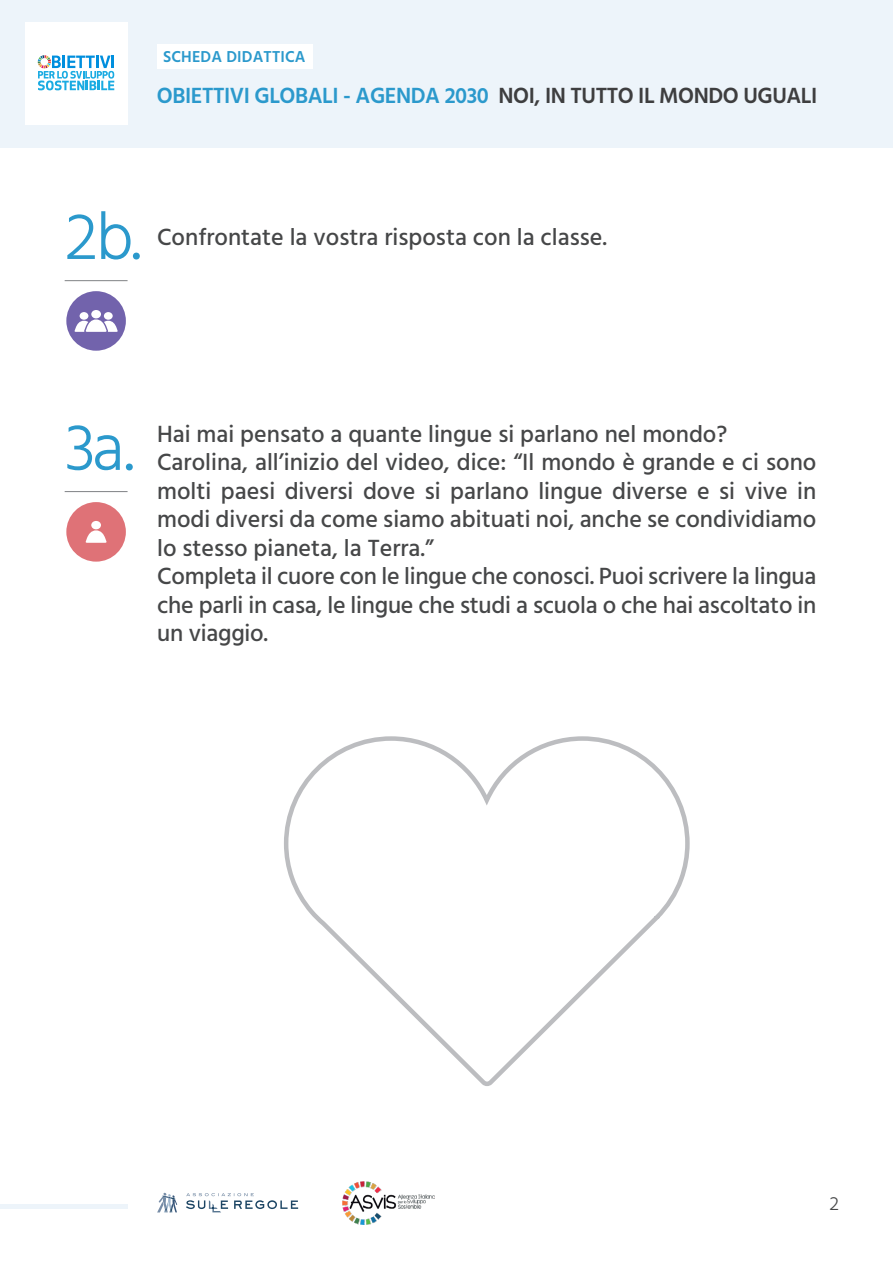
<style>
.page{position:relative;width:893px;height:1263px;background:#fff}
.page>*{position:absolute;margin:0;border:0;box-sizing:border-box;transform-origin:0 0}
.t1{font:300 67.5px "Hind";color:#2b99cc}
.t2{font:500 24px/28.5px "Hind";color:#464748;text-align:justify}
.t3{font:600 22.5px "Hind";letter-spacing:-.02em;color:#2b99cc}
.t4{font:300 19.5px "Hind";color:#464748}
.t5{font:600 16.2px "Hind";letter-spacing:.01em;color:#2b99cc}
.s1{color:#3e3e3f}
</style>
<div class="page">
<hr style="left:0;top:1205px;width:128px;height:4px;background:#edf4fa">
<svg style="left:186px;top:1193px;width:112px;height:19px"></svg>
<svg style="left:157px;top:1193px;width:20px;height:19px"></svg>
<img style="left:342px;top:1181px;width:92px;height:43px">
<div style="left:0;top:0;width:893px;height:147px;background:#edf4fa"></div>
<div style="left:157px;top:45px;width:156px;height:24px;background:#fff"></div>
<div style="left:25px;top:23px;width:102px;height:102px;background:#fff"></div>
<svg style="left:38px;top:55px;width:76px;height:35px"></svg>
<hr style="left:65px;top:280px;width:63px;height:1px;background:#808285">
<div style="left:66px;top:291px;width:60px;height:60px;background:#7263ac;border-radius:50%"></div>
<svg style="left:74px;top:310px;width:44px;height:22px"></svg>
<div style="left:66px;top:502px;width:60px;height:60px;background:#df7277;border-radius:50%"></div>
<svg style="left:85px;top:521px;width:22px;height:22px"></svg>
<hr style="left:65px;top:491px;width:63px;height:1px;background:#808285">
<svg style="left:284px;top:736px;width:406px;height:350px"></svg>
<p class="t5" style="left:163px;top:47px;width:144px">SCHEDA DIDATTICA</p>
<p class="t3" style="left:157px;top:82px;width:662px">OBIETTIVI GLOBALI - AGENDA 2030 <span class="s1">NOI, IN TUTTO IL MONDO UGUALI</span></p>
<p class="t1" style="left:65px;top:192px;width:78px">2b.</p>
<p class="t2" style="left:157px;top:225px;width:451px">Confrontate la vostra risposta con la classe.</p>
<p class="t1" style="left:65px;top:403px;width:71px">3a.</p>
<p class="t2" style="left:157px;top:421px;width:572px">Hai mai pensato a quante lingue si parlano nel mondo?</p>
<p class="t2" style="left:157px;top:450px;width:661px">Carolina, all’inizio del video, dice: “Il mondo è grande e ci sono molti paesi diversi dove si parlano lingue diverse e si vive in modi diversi da come siamo abituati noi, anche se condividiamo lo stesso pianeta, la Terra.”</p>
<p class="t2" style="left:157px;top:564px;width:661px">Completa il cuore con le lingue che conosci. Puoi scrivere la lingua che parli in casa, le lingue che studi a scuola o che hai ascoltato in un viaggio.</p>
<p class="t4" style="left:829px;top:1190px;width:11px">2</p>
</div>
